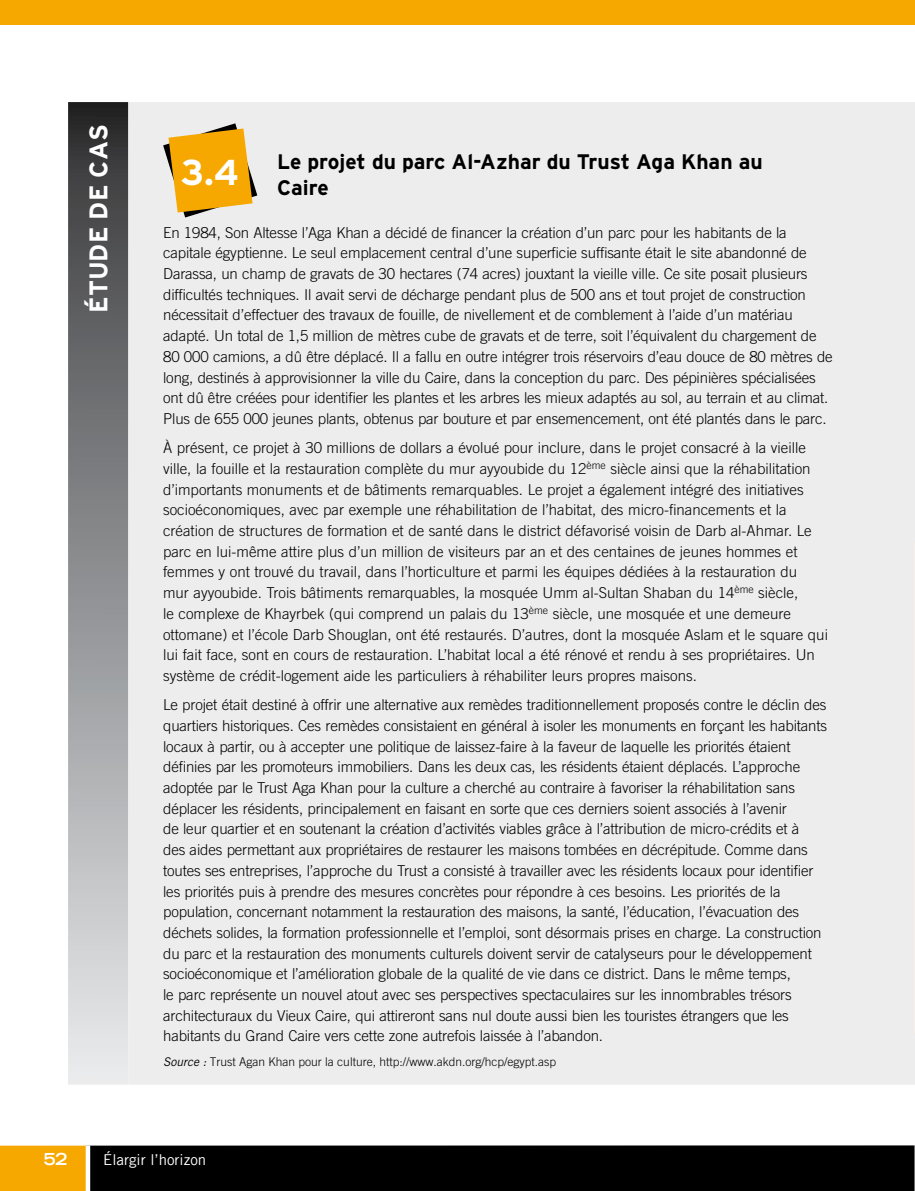
<style>
.page{position:relative;width:915px;height:1191px;background:#fff}
.page>*{position:absolute;margin:0;border:0;box-sizing:border-box;transform-origin:0 0}
.t1{font:700 36px "Interstate";color:#fff}
.t2{font:700 25.5px "Interstate";color:#fff}
.t3{font:700 21px/25.5px "Interstate";color:#000}
.t4{font:700 expanded 16.5px "Trade Gothic LT Std";color:#fff}
.t5{font:300 15px/20.7px "Trade Gothic LT Com";letter-spacing:-.01em;color:#000}
.t6{font:15px "Trade Gothic LT Com";color:#fff}
.t7{font:300 12px "Trade Gothic LT Com";color:#000}
.s1{font-weight:400;font-style:italic}
</style>
<div class="page">
<div style="left:0;top:0;width:914px;height:25px;background:#f7a800"></div>
<div style="left:86px;top:1145px;width:828px;height:46px;background:#000"></div>
<div style="left:0;top:1145px;width:87px;height:46px;background:#f7a800"></div>
<hr style="left:86px;top:1145px;width:4px;height:46px;background:#fff">
<svg style="left:68px;top:102px;width:60px;height:982px;background:#8f9093"></svg>
<div style="left:128px;top:102px;width:786px;height:982px;background:#ededee"></div>
<svg style="left:163px;top:123px;width:94px;height:94px;background:#e8b549"></svg>
<svg style="left:914px;top:542px;width:1px;height:491px"></svg>
<h2 class="t2" style="left:84px;top:313px;width:190px;rotate:-90deg">ÉTUDE DE CAS</h2>
<h1 class="t1" style="left:181px;top:153px;width:60px">3.4</h1>
<h3 class="t3" style="left:277px;top:149px;width:486px">Le projet du parc Al-Azhar du Trust Aga Khan au<br>Caire</h3>
<p class="t5" style="left:163px;top:222px;width:671px">En 1984, Son Altesse l’Aga Khan a décidé de financer la création d’un parc pour les habitants de la capitale égyptienne. Le seul emplacement central d’une superficie suffisante était le site abandonné de Darassa, un champ de gravats de 30 hectares (74 acres) jouxtant la vieille ville. Ce site posait plusieurs difficultés techniques. Il avait servi de décharge pendant plus de 500 ans et tout projet de construction nécessitait d’effectuer des travaux de fouille, de nivellement et de comblement à l’aide d’un matériau adapté. Un total de 1,5 million de mètres cube de gravats et de terre, soit l’équivalent du chargement de 80 000 camions, a dû être déplacé. Il a fallu en outre intégrer trois réservoirs d’eau douce de 80 mètres de long, destinés à approvisionner la ville du Caire, dans la conception du parc. Des pépinières spécialisées ont dû être créées pour identifier les plantes et les arbres les mieux adaptés au sol, au terrain et au climat.<br>Plus de 655 000 jeunes plants, obtenus par bouture et par ensemencement, ont été plantés dans le parc.</p>
<p class="t5" style="left:163px;top:437px;width:666px">À présent, ce projet à 30 millions de dollars a évolué pour inclure, dans le projet consacré à la vieille ville, la fouille et la restauration complète du mur ayyoubide du 12<sup>ème</sup> siècle ainsi que la réhabilitation d’importants monuments et de bâtiments remarquables. Le projet a également intégré des initiatives socioéconomiques, avec par exemple une réhabilitation de l’habitat, des micro-financements et la création de structures de formation et de santé dans le district défavorisé voisin de Darb al-Ahmar. Le parc en lui-même attire plus d’un million de visiteurs par an et des centaines de jeunes hommes et femmes y ont trouvé du travail, dans l’horticulture et parmi les équipes dédiées à la restauration du<br>mur ayyoubide. Trois bâtiments remarquables, la mosquée Umm al-Sultan Shaban du 14<sup>ème</sup> siècle,<br>le complexe de Khayrbek (qui comprend un palais du 13<sup>ème</sup> siècle, une mosquée et une demeure ottomane) et l’école Darb Shouglan, ont été restaurés. D’autres, dont la mosquée Aslam et le square qui lui fait face, sont en cours de restauration. L’habitat local a été rénové et rendu à ses propriétaires. Un système de crédit-logement aide les particuliers à réhabiliter leurs propres maisons.</p>
<p class="t5" style="left:163px;top:694px;width:665px">Le projet était destiné à offrir une alternative aux remèdes traditionnellement proposés contre le déclin des quartiers historiques. Ces remèdes consistaient en général à isoler les monuments en forçant les habitants locaux à partir, ou à accepter une politique de laissez-faire à la faveur de laquelle les priorités étaient définies par les promoteurs immobiliers. Dans les deux cas, les résidents étaient déplacés. L’approche adoptée par le Trust Aga Khan pour la culture a cherché au contraire à favoriser la réhabilitation sans déplacer les résidents, principalement en faisant en sorte que ces derniers soient associés à l’avenir<br>de leur quartier et en soutenant la création d’activités viables grâce à l’attribution de micro-crédits et à<br>des aides permettant aux propriétaires de restaurer les maisons tombées en décrépitude. Comme dans toutes ses entreprises, l’approche du Trust a consisté à travailler avec les résidents locaux pour identifier les priorités puis à prendre des mesures concrètes pour répondre à ces besoins. Les priorités de la population, concernant notamment la restauration des maisons, la santé, l’éducation, l’évacuation des déchets solides, la formation professionnelle et l’emploi, sont désormais prises en charge. La construction du parc et la restauration des monuments culturels doivent servir de catalyseurs pour le développement socioéconomique et l’amélioration globale de la qualité de vie dans ce district. Dans le même temps,<br>le parc représente un nouvel atout avec ses perspectives spectaculaires sur les innombrables trésors architecturaux du Vieux Caire, qui attireront sans nul doute aussi bien les touristes étrangers que les habitants du Grand Caire vers cette zone autrefois laissée à l’abandon.</p>
<p class="t7" style="left:163px;top:1055px;width:394px"><span class="s1">Source :</span> Trust Agan Khan pour la culture, http://www.akdn.org/hcp/egypt.asp</p>
<p class="t4" style="left:44px;top:1148px;width:25px">52</p>
<p class="t6" style="left:103px;top:1151px;width:104px">Élargir l’horizon</p>
</div>
